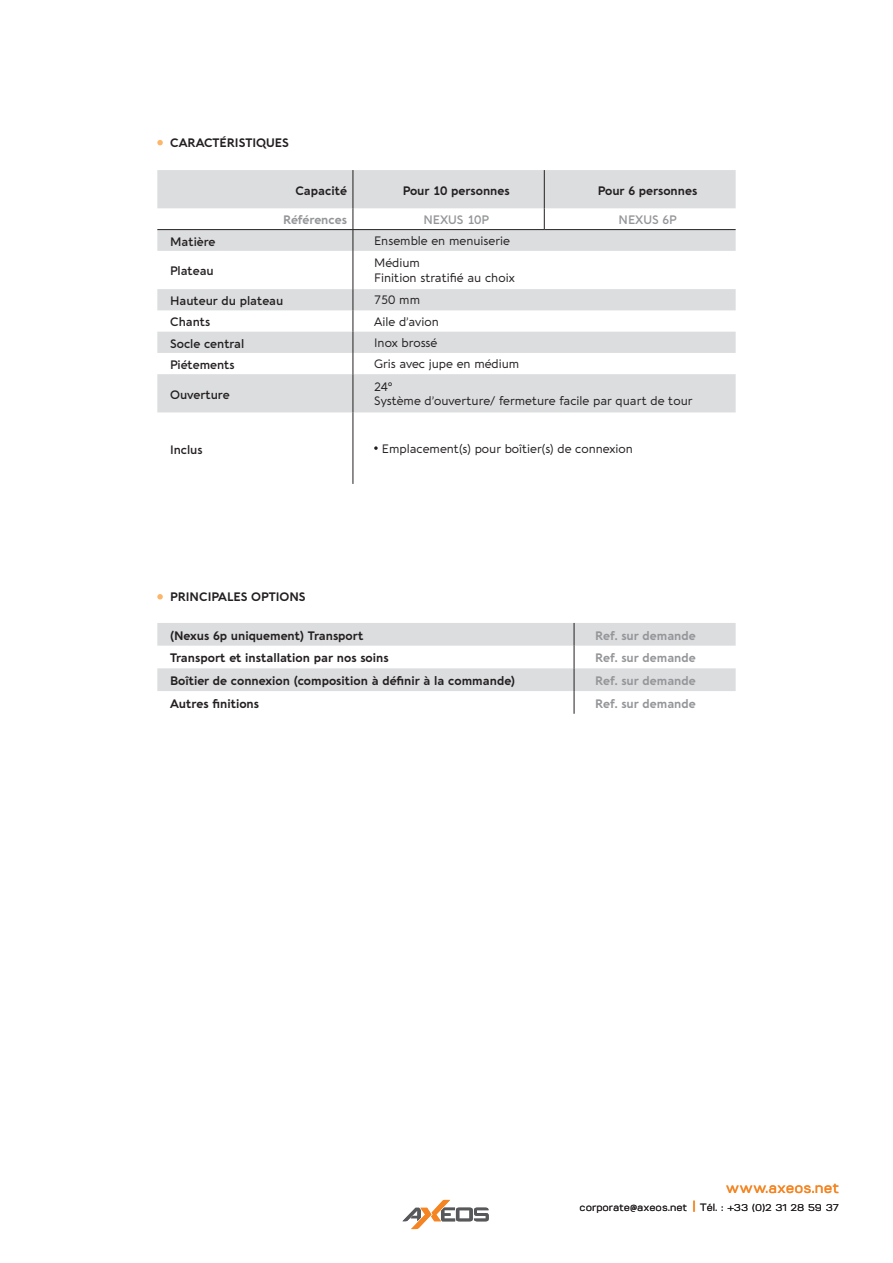
<style>
.page{position:relative;width:893px;height:1263px;background:#fff}
.page>*{position:absolute;margin:0;border:0;box-sizing:border-box;transform-origin:0 0}
.t1{font:600 15px "Vitro";color:#f48522}
.t2{font:700 12px "Aquawax Pro";color:#231f20}
.t3{font:12px/14.4px "Aquawax Pro";color:#231f20}
.t4{font:600 12px "Aquawax Pro";color:#231f20}
.t5{font:700 12px "Aquawax Pro";color:#939598}
.t6{font:600 12px "Aquawax Pro";color:#939598}
.t7{font:500 10.5px "Vitro";color:#231f20}
.s1{font-weight:600;font-size:15px;color:#f48522}
</style>
<div class="page">
<svg style="left:157px;top:140px;width:6px;height:5px"></svg>
<svg style="left:157px;top:594px;width:6px;height:5px"></svg>
<svg style="left:157px;top:170px;width:579px;height:242px;fill:#dcdddf"></svg>
<hr style="left:353px;top:170px;width:1px;height:38px;background:#231f20">
<hr style="left:157px;top:229px;width:196px;height:1px;background:#231f20">
<hr style="left:353px;top:229px;width:191px;height:1px;background:#231f20">
<svg style="left:353px;top:208px;width:1px;height:43px"></svg>
<hr style="left:544px;top:229px;width:192px;height:1px;background:#231f20">
<hr style="left:353px;top:251px;width:1px;height:38px;background:#231f20">
<svg style="left:353px;top:289px;width:1px;height:85px"></svg>
<hr style="left:353px;top:374px;width:1px;height:38px;background:#231f20">
<hr style="left:353px;top:412px;width:1px;height:72px;background:#231f20">
<svg style="left:544px;top:208px;width:1px;height:21px"></svg>
<hr style="left:544px;top:170px;width:1px;height:38px;background:#231f20">
<svg style="left:374px;top:446px;width:4px;height:4px"></svg>
<svg style="left:157px;top:623px;width:579px;height:91px"></svg>
<svg style="left:403px;top:1200px;width:86px;height:29px"></svg>
<p class="t2" style="left:170px;top:134px;width:120px">CARACTÉRISTIQUES</p>
<p class="t2" style="left:295px;top:181px;width:53px">Capacité</p>
<p class="t2" style="left:403px;top:181px;width:108px">Pour 10 personnes</p>
<p class="t2" style="left:598px;top:181px;width:101px">Pour 6 personnes</p>
<p class="t5" style="left:283px;top:210px;width:65px">Références</p>
<p class="t6" style="left:423px;top:210px;width:67px">NEXUS 10P</p>
<p class="t6" style="left:619px;top:210px;width:59px">NEXUS 6P</p>
<p class="t4" style="left:170px;top:232px;width:47px">Matière</p>
<p class="t3" style="left:374px;top:233px;width:137px">Ensemble en menuiserie</p>
<p class="t4" style="left:170px;top:262px;width:45px">Plateau</p>
<p class="t3" style="left:374px;top:255px;width:142px">Médium<br>Finition stratifié au choix</p>
<p class="t4" style="left:170px;top:292px;width:115px">Hauteur du plateau</p>
<p class="t3" style="left:374px;top:292px;width:47px">750 mm</p>
<p class="t4" style="left:170px;top:313px;width:42px">Chants</p>
<p class="t3" style="left:374px;top:313px;width:66px">Aile d’avion</p>
<p class="t4" style="left:170px;top:334px;width:76px">Socle central</p>
<p class="t3" style="left:374px;top:335px;width:65px">Inox brossé</p>
<p class="t4" style="left:170px;top:356px;width:66px">Piétements</p>
<p class="t3" style="left:374px;top:356px;width:147px">Gris avec jupe en médium</p>
<p class="t4" style="left:170px;top:385px;width:61px">Ouverture</p>
<p class="t3" style="left:374px;top:378px;width:320px">24°<br>Système d’ouverture/ fermeture facile par quart de tour</p>
<p class="t4" style="left:170px;top:440px;width:34px">Inclus</p>
<p class="t3" style="left:382px;top:440px;width:253px">Emplacement(s) pour boîtier(s) de connexion</p>
<p class="t2" style="left:170px;top:588px;width:137px">PRINCIPALES OPTIONS</p>
<p class="t2" style="left:170px;top:626px;width:195px">(Nexus 6p uniquement) Transport</p>
<p class="t5" style="left:595px;top:626px;width:102px">Ref. sur demande</p>
<p class="t2" style="left:170px;top:649px;width:220px">Transport et installation par nos soins</p>
<p class="t5" style="left:595px;top:649px;width:102px">Ref. sur demande</p>
<p class="t2" style="left:170px;top:672px;width:347px">Boîtier de connexion (composition à définir à la commande)</p>
<p class="t5" style="left:595px;top:672px;width:102px">Ref. sur demande</p>
<p class="t2" style="left:170px;top:694px;width:91px">Autres finitions</p>
<p class="t5" style="left:595px;top:694px;width:102px">Ref. sur demande</p>
<p class="t1" style="left:726px;top:1179px;width:115px">www.axeos.net</p>
<p class="t7" style="left:580px;top:1201px;width:261px">corporate@axeos.net <span class="s1">|</span> Tél. : +33 (0)2 31 28 59 37</p>
</div>
